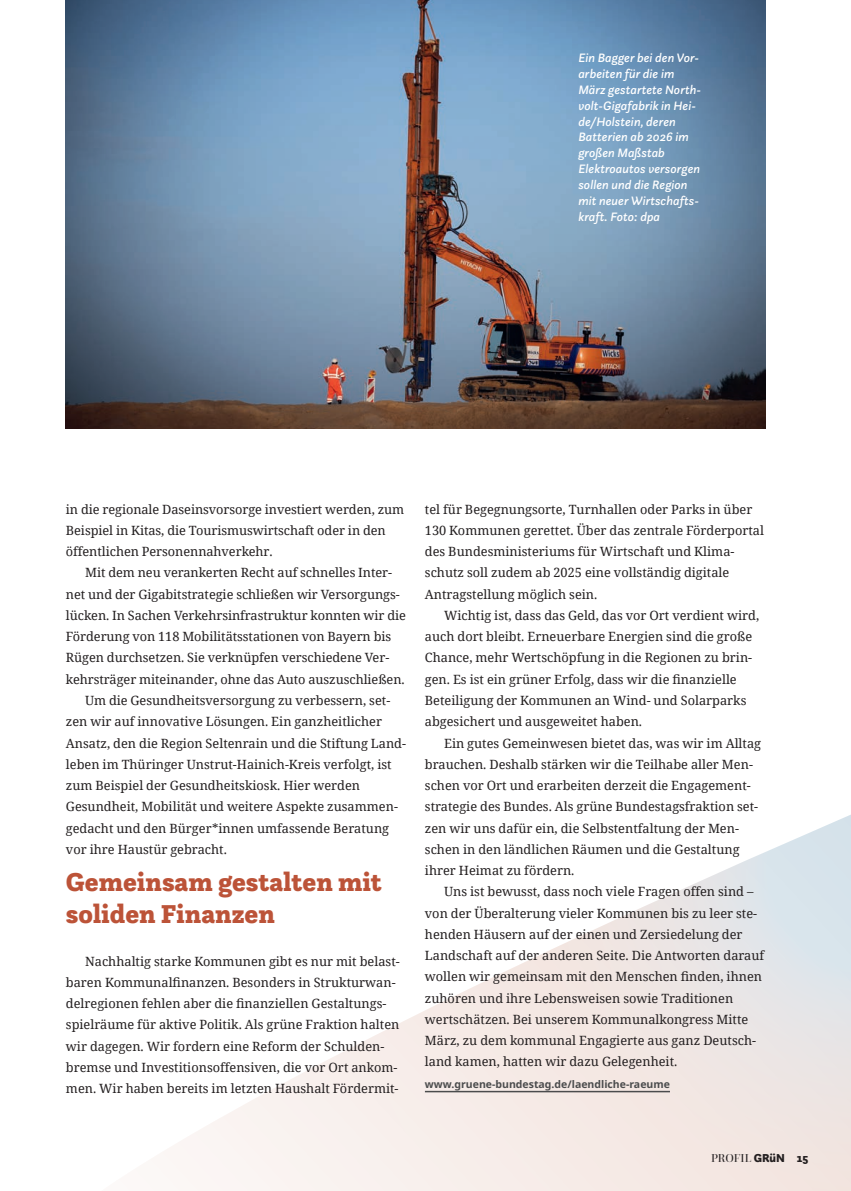
<style>
.page{position:relative;width:851px;height:1191px;background:#fff}
.page>*{position:absolute;margin:0;border:0;box-sizing:border-box;transform-origin:0 0}
.t1{font:900 27px/32px "Questa Slab";color:#bc5338}
.t2{font:12.75px/21.3px "Noto Serif";color:#231f20}
.t3{font:italic 500 12.75px/15.9px "Questa Sans";color:#fff}
.t4{font:12px "Questa Grande";color:#231f20}
.t5{font:700 10.5px "Noto Sans";color:#4b4c4d}
.s1{font-family:"Questa Sans";font-weight:900}
</style>
<div class="page">
<svg style="left:163px;top:815px;width:687px;height:376px"></svg>
<hr style="left:425px;top:1090px;width:245px;height:2px;background:#4b4c4d">
<img style="left:66px;top:0;width:699px;height:428px">
<p class="t3" style="left:578px;top:49px;width:124px">Ein Bagger bei den Vor&shy;arbeiten für die im<br>März gestartete North&shy;volt-Gigafabrik in Hei&shy;de/Holstein, deren<br>Batterien ab 2026 im großen Maßstab<br>Elektroautos versorgen sollen und die Region mit neuer Wirtschafts&shy;kraft. Foto: dpa</p>
<p class="t2" style="left:66px;top:498px;width:340px">in die regionale Daseinsvorsorge investiert werden, zum<br>Beispiel in Kitas, die Tourismuswirtschaft oder in den öffentlichen Personennahverkehr.</p>
<p class="t2" style="left:85px;top:561px;width:308px">Mit dem neu verankerten Recht auf schnelles Inter-</p>
<p class="t2" style="left:66px;top:583px;width:335px">net und der Gigabitstrategie schließen wir Versorgungs-</p>
<p class="t2" style="left:66px;top:604px;width:341px">lücken. In Sachen Verkehrsinfrastruktur konnten wir die</p>
<p class="t2" style="left:66px;top:625px;width:327px">Förderung von 118 Mobilitätsstationen von Bayern bis</p>
<p class="t2" style="left:66px;top:646px;width:325px">Rügen durchsetzen. Sie verknüpfen verschiedene Ver-</p>
<p class="t2" style="left:66px;top:668px;width:340px">kehrsträger miteinander, ohne das Auto auszuschließen.</p>
<p class="t2" style="left:85px;top:689px;width:306px">Um die Gesundheitsversorgung zu verbessern, set-</p>
<p class="t2" style="left:66px;top:710px;width:317px">zen wir auf innovative Lösungen. Ein ganzheitlicher</p>
<p class="t2" style="left:66px;top:731px;width:341px">Ansatz, den die Region Seltenrain und die Stiftung Land-</p>
<p class="t2" style="left:66px;top:753px;width:327px">leben im Thüringer Unstrut-Hainich-Kreis verfolgt, ist</p>
<p class="t2" style="left:66px;top:774px;width:295px">zum Beispiel der Gesundheitskiosk. Hier werden</p>
<p class="t2" style="left:66px;top:795px;width:333px">Gesundheit, Mobilität und weitere Aspekte zusammen-</p>
<p class="t2" style="left:66px;top:817px;width:324px">gedacht und den Bürger*innen umfassende Beratung</p>
<p class="t2" style="left:66px;top:838px;width:162px">vor ihre Haustür gebracht.</p>
<h1 class="t1" style="left:66px;top:865px;width:317px">Gemeinsam gestalten mit soliden Finanzen</h1>
<p class="t2" style="left:66px;top:949px;width:335px;text-indent:19px">Nachhaltig starke Kommunen gibt es nur mit belast&shy;baren Kommunalfinanzen. Besonders in Strukturwan&shy;delregionen fehlen aber die finanziellen Gestaltungs&shy;spielräume für aktive Politik. Als grüne Fraktion halten wir dagegen. Wir fordern eine Reform der Schulden&shy;bremse und Investitionsoffensiven, die vor Ort ankom&shy;men. Wir haben bereits im letzten Haushalt Fördermit-</p>
<p class="t2" style="left:425px;top:498px;width:340px">tel für Begegnungsorte, Turnhallen oder Parks in über 130 Kommunen gerettet. Über das zentrale Förderportal des Bundesministeriums für Wirtschaft und Klima&shy;schutz soll zudem ab 2025 eine vollständig digitale Antragstellung möglich sein.</p>
<p class="t2" style="left:425px;top:604px;width:336px;text-indent:19px">Wichtig ist, dass das Geld, das vor Ort verdient wird, auch dort bleibt. Erneuerbare Energien sind die große Chance, mehr Wertschöpfung in die Regionen zu brin&shy;gen. Es ist ein grüner Erfolg, dass wir die finanzielle Beteiligung der Kommunen an Wind- und Solarparks abgesichert und ausgeweitet haben.</p>
<p class="t2" style="left:425px;top:731px;width:337px;text-indent:19px">Ein gutes Gemeinwesen bietet das, was wir im Alltag brauchen. Deshalb stärken wir die Teilhabe aller Men&shy;schen vor Ort und erarbeiten derzeit die Engagement&shy;strategie des Bundes. Als grüne Bundestagsfraktion set&shy;zen wir uns dafür ein, die Selbstentfaltung der Men&shy;schen in den ländlichen Räumen und die Gestaltung ihrer Heimat zu fördern.</p>
<p class="t2" style="left:425px;top:880px;width:341px;text-indent:19px">Uns ist bewusst, dass noch viele Fragen offen sind – von der Überalterung vieler Kommunen bis zu leer ste&shy;henden Häusern auf der einen und Zersiedelung der Landschaft auf der anderen Seite. Die Antworten darauf wollen wir gemeinsam mit den Menschen finden, ihnen zuhören und ihre Lebensweisen sowie Traditionen wertschätzen. Bei unserem Kommunalkongress Mitte März, zu dem kommunal Engagierte aus ganz Deutsch&shy;land kamen, hatten wir dazu Gelegenheit.</p>
<p class="t5" style="left:425px;top:1076px;width:246px">www.gruene-bundestag.de/laendliche-raeume</p>
<p class="t4" style="left:710px;top:1151px;width:99px">PROFIL <span class="s1">GRüN 15</span></p>
</div>
